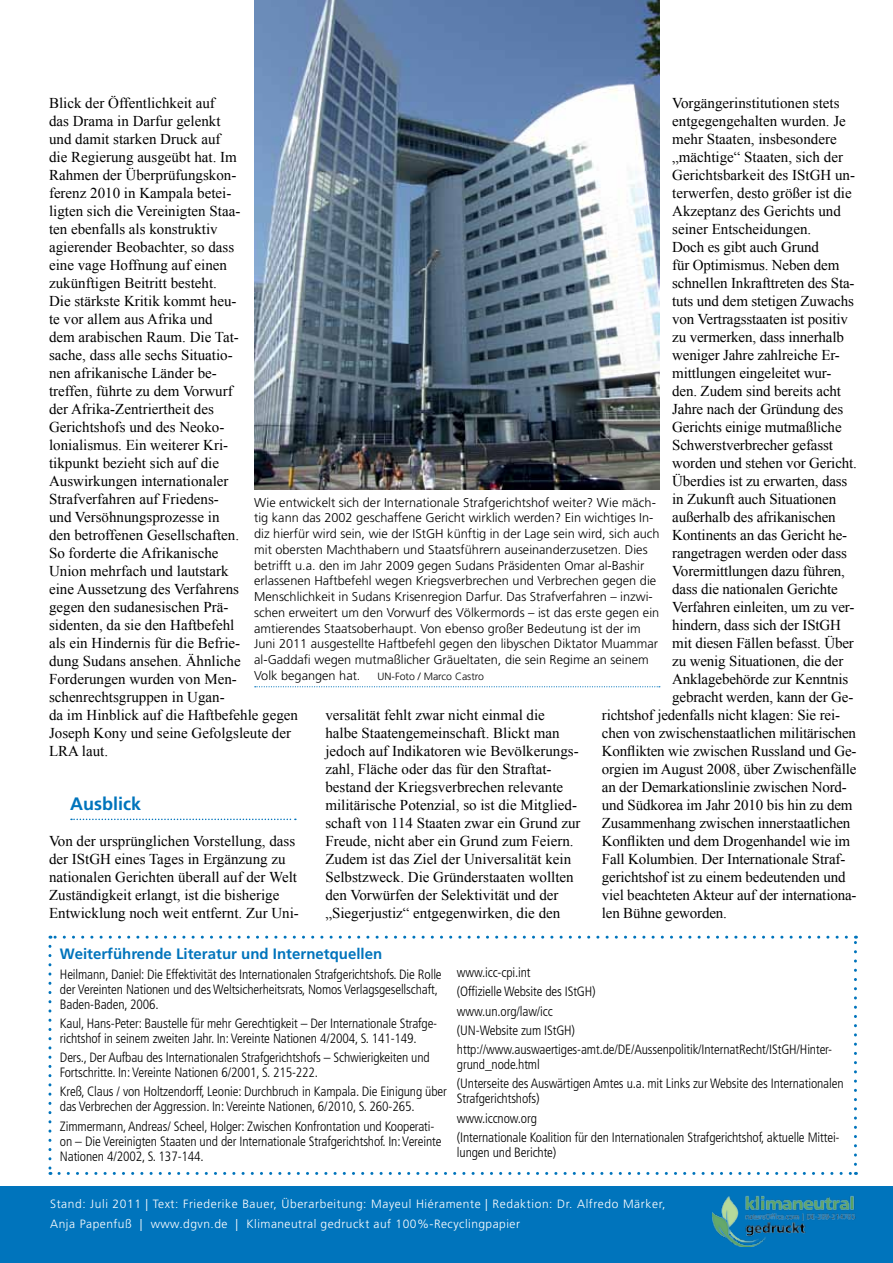
<style>
.page{position:relative;width:893px;height:1263px;background:#fff}
.page>*{position:absolute;margin:0;border:0;box-sizing:border-box;transform-origin:0 0}
.t1{font:700 18px "Frutiger";color:#0074bc}
.t2{font:15px/18px "Times New Roman";color:#000}
.t3{font:700 15px "Frutiger";color:#0074bc}
.t4{font:300 condensed 13.5px/15px "Frutiger LT Std";letter-spacing:-.01em;color:#000}
.t5{font:300 12.75px/15.8px "Frutiger";color:#000}
.t6{font:300 12px/19.5px "Frutiger";letter-spacing:.05em;color:#fff}
.t7{font:300 10.5px "Frutiger";color:#000}
</style>
<div class="page">
<svg style="left:48px;top:946px;width:3px;height:229px"></svg>
<svg style="left:59px;top:1172px;width:797px;height:3px"></svg>
<svg style="left:854px;top:936px;width:3px;height:228px"></svg>
<svg style="left:50px;top:936px;width:796px;height:3px"></svg>
<div style="left:0;top:1186px;width:893px;height:77px;background:#0074bc"></div>
<svg style="left:71px;top:819px;width:225px;height:1px"></svg>
<svg style="left:255px;top:686px;width:405px;height:1px"></svg>
<img style="left:254px;top:0;width:405px;height:490px">
<img style="left:713px;top:1195px;width:143px;height:52px">
<p class="t2" style="left:49px;top:94px;width:251px">Blick der Öffentlichkeit auf<br>das Drama in Darfur gelenkt<br>und damit starken Druck auf<br>die Regierung ausgeübt hat. Im<br>Rahmen der Überprüfungskon-<br>ferenz 2010 in Kampala betei-<br>ligten sich die Vereinigten Staa-<br>ten ebenfalls als konstruktiv<br>agierender Beobachter, so dass<br>eine vage Hoffnung auf einen zukünftigen Beitritt besteht.<br>Die stärkste Kritik kommt heu-<br>te vor allem aus Afrika und<br>dem arabischen Raum. Die Tat-<br>sache, dass alle sechs Situatio-<br>nen afrikanische Länder be-<br>treffen, führte zu dem Vorwurf<br>der Afrika-Zentriertheit des<br>Gerichtshofs und des Neoko&shy;lonialismus. Ein weiterer Kri-<br>tikpunkt bezieht sich auf die<br>Auswirkungen internationaler<br>Strafverfahren auf Friedens-<br>und Versöhnungsprozesse in<br>den betroffenen Gesellschaften.<br>So forderte die Afrikanische<br>Union mehrfach und lautstark<br>eine Aussetzung des Verfahrens<br>gegen den sudanesischen Prä-<br>sidenten, da sie den Haftbefehl<br>als ein Hindernis für die Befrie-<br>dung Sudans ansehen. Ähnliche<br>Forderungen wurden von Men&shy;schenrechtsgruppen in Ugan-<br>da im Hinblick auf die Haftbefehle gegen<br>Joseph Kony und seine Gefolgsleute der<br>LRA laut.</p>
<p class="t2" style="left:672px;top:94px;width:169px">Vorgängerinstitutionen stets</p>
<p class="t2" style="left:672px;top:112px;width:175px">entgegengehalten wurden. Je</p>
<p class="t2" style="left:672px;top:130px;width:166px">mehr Staaten, insbesondere</p>
<p class="t2" style="left:672px;top:148px;width:172px">„mächtige“ Staaten, sich der</p>
<p class="t2" style="left:672px;top:166px;width:184px">Gerichtsbarkeit des IStGH un-</p>
<p class="t2" style="left:672px;top:184px;width:181px">terwerfen, desto größer ist die</p>
<p class="t2" style="left:672px;top:202px;width:170px">Akzeptanz des Gerichts und</p>
<p class="t2" style="left:672px;top:220px;width:141px">seiner Entscheidungen.</p>
<p class="t2" style="left:672px;top:238px;width:148px">Doch es gibt auch Grund</p>
<p class="t2" style="left:672px;top:256px;width:169px">für Optimismus. Neben dem</p>
<p class="t2" style="left:672px;top:274px;width:184px">schnellen Inkrafttreten des Sta-</p>
<p class="t2" style="left:672px;top:292px;width:183px">tuts und dem stetigen Zuwachs</p>
<p class="t2" style="left:672px;top:310px;width:177px">von Vertragsstaaten ist positiv</p>
<p class="t2" style="left:672px;top:328px;width:173px">zu vermerken, dass innerhalb</p>
<p class="t2" style="left:672px;top:346px;width:169px">weniger Jahre zahlreiche Er-</p>
<p class="t2" style="left:672px;top:364px;width:161px">mittlungen eingeleitet wur-</p>
<p class="t2" style="left:672px;top:382px;width:170px">den. Zudem sind bereits acht</p>
<p class="t2" style="left:672px;top:400px;width:173px">Jahre nach der Gründung des</p>
<p class="t2" style="left:672px;top:418px;width:171px">Gerichts einige mutmaßliche</p>
<p class="t2" style="left:672px;top:436px;width:162px">Schwerstverbrecher gefasst</p>
<p class="t2" style="left:672px;top:454px;width:186px">worden und stehen vor Gericht.</p>
<p class="t2" style="left:672px;top:472px;width:177px">Überdies ist zu erwarten, dass</p>
<p class="t2" style="left:672px;top:490px;width:166px">in Zukunft auch Situationen</p>
<p class="t2" style="left:672px;top:508px;width:165px">außerhalb des afrikanischen</p>
<p class="t2" style="left:672px;top:526px;width:176px">Kontinents an das Gericht he-</p>
<p class="t2" style="left:672px;top:544px;width:176px">rangetragen werden oder dass</p>
<p class="t2" style="left:672px;top:562px;width:174px">Vorermittlungen dazu führen,</p>
<p class="t2" style="left:672px;top:580px;width:167px">dass die nationalen Gerichte</p>
<p class="t2" style="left:672px;top:598px;width:184px">Verfahren einleiten, um zu ver-</p>
<p class="t2" style="left:672px;top:616px;width:170px">hindern, dass sich der IStGH</p>
<p class="t2" style="left:672px;top:634px;width:183px">mit diesen Fällen befasst. Über</p>
<p class="t2" style="left:672px;top:652px;width:173px">zu wenig Situationen, die der</p>
<p class="t2" style="left:672px;top:670px;width:178px">Anklagebehörde zur Kenntnis</p>
<p class="t2" style="left:672px;top:688px;width:183px">gebracht werden, kann der Ge-</p>
<p class="t2" style="left:602px;top:706px;width:240px">richtshof jedenfalls nicht klagen: Sie rei-</p>
<p class="t2" style="left:602px;top:724px;width:256px">chen von zwischenstaatlichen militärischen</p>
<p class="t2" style="left:602px;top:742px;width:256px">Konflikten wie zwischen Russland und Ge-</p>
<p class="t2" style="left:602px;top:760px;width:256px">orgien im August 2008, über Zwischenfälle</p>
<p class="t2" style="left:602px;top:778px;width:247px">an der Demarkationslinie zwischen Nord-</p>
<p class="t2" style="left:602px;top:796px;width:252px">und Südkorea im Jahr 2010 bis hin zu dem</p>
<p class="t2" style="left:602px;top:814px;width:250px">Zusammenhang zwischen innerstaatlichen</p>
<p class="t2" style="left:602px;top:832px;width:250px">Konflikten und dem Drogenhandel wie im</p>
<p class="t2" style="left:602px;top:850px;width:245px">Fall Kolumbien. Der Internationale Straf-</p>
<p class="t2" style="left:602px;top:868px;width:245px">gerichtshof ist zu einem bedeutenden und</p>
<p class="t2" style="left:602px;top:886px;width:256px">viel beachteten Akteur auf der internationa-</p>
<p class="t2" style="left:602px;top:904px;width:127px">len Bühne geworden.</p>
<p class="t5" style="left:254px;top:494px;width:407px">Wie entwickelt sich der Internationale Strafgerichtshof weiter? Wie mäch&shy;tig kann das 2002 geschaffene Gericht wirklich werden? Ein wichtiges In&shy;diz hierfür wird sein, wie der IStGH künftig in der Lage sein wird, sich auch mit obersten Machthabern und Staatsführern auseinanderzusetzen. Dies betrifft u.a. den im Jahr 2009 gegen Sudans Präsidenten Omar al-Bashir erlassenen Haftbefehl wegen Kriegsverbrechen und Verbrechen gegen die Menschlichkeit in Sudans Krisenregion Darfur. Das Strafverfahren – inzwi&shy;schen erweitert um den Vorwurf des Völkermords – ist das erste gegen ein amtierendes Staatsoberhaupt. Von ebenso großer Bedeutung ist der im Juni 2011 ausgestellte Haftbefehl gegen den libyschen Diktator Muammar al-Gaddafi wegen mutmaßlicher Gräueltaten, die sein Regime an seinem Volk begangen hat.</p>
<p class="t7" style="left:378px;top:670px;width:108px">UN-Foto / Marco Castro</p>
<p class="t2" style="left:325px;top:706px;width:257px">versalität fehlt zwar nicht einmal die halbe Staatengemeinschaft. Blickt man jedoch auf Indikatoren wie Bevölkerungs&shy;zahl, Fläche oder das für den Straftat&shy;bestand der Kriegsverbrechen relevante militärische Potenzial, so ist die Mitglied&shy;schaft von 114 Staaten zwar ein Grund zur Freude, nicht aber ein Grund zum Feiern.<br>Zudem ist das Ziel der Universalität kein Selbstzweck. Die Gründerstaaten wollten den Vorwürfen der Selektivität und der „Siegerjustiz“ entgegenwirken, die den</p>
<p class="t1" style="left:70px;top:793px;width:72px">Ausblick</p>
<p class="t2" style="left:49px;top:832px;width:251px">Von der ursprünglichen Vorstellung, dass der IStGH eines Tages in Ergänzung zu nationalen Gerichten überall auf der Welt Zuständigkeit erlangt, ist die bisherige Entwicklung noch weit entfernt. Zur Uni-</p>
<p class="t3" style="left:60px;top:945px;width:324px">Weiterführende Literatur und Internetquellen</p>
<p class="t4" style="left:60px;top:967px;width:383px">Heilmann, Daniel: Die Effektivität des Internationalen Strafgerichtshofs. Die Rolle der Vereinten Nationen und des Weltsicherheitsrats, Nomos Verlagsgesellschaft,<br>Baden-Baden, 2006.</p>
<p class="t4" style="left:60px;top:1016px;width:379px">Kaul, Hans-Peter: Baustelle für mehr Gerechtigkeit – Der Internationale Strafge&shy;richtshof in seinem zweiten Jahr. In: Vereinte Nationen 4/2004, S. 141-149.</p>
<p class="t4" style="left:60px;top:1050px;width:371px">Ders., Der Aufbau des Internationalen Strafgerichtshofs – Schwierigkeiten und<br>Fortschritte. In: Vereinte Nationen 6/2001, S. 215-222.</p>
<p class="t4" style="left:60px;top:1084px;width:388px">Kreß, Claus / von Holtzendorff, Leonie: Durchbruch in Kampala. Die Einigung über das Verbrechen der Aggression. In: Vereinte Nationen, 6/2010, S. 260-265.</p>
<p class="t4" style="left:60px;top:1119px;width:383px">Zimmermann, Andreas/ Scheel, Holger: Zwischen Konfrontation und Kooperati&shy;on – Die Vereinigten Staaten und der Internationale Strafgerichtshof. In: Vereinte<br>Nationen 4/2002, S. 137-144.</p>
<p class="t4" style="left:457px;top:963px;width:377px;line-height:19.2px">www.icc-cpi.int<br>(Offizielle Website des IStGH)<br>www.un.org/law/icc<br>(UN-Website zum IStGH) http://www.auswaertiges-amt.de/DE/Aussenpolitik/InternatRecht/IStGH/Hinter-</p>
<p class="t4" style="left:457px;top:1055px;width:388px;line-height:19.2px">grund_node.html<br>(Unterseite des Auswärtigen Amtes u.a. mit Links zur Website des Internationalen</p>
<p class="t4" style="left:457px;top:1089px;width:384px;line-height:19.2px">Strafgerichtshofs)<br>www.iccnow.org<br>(Internationale Koalition für den Internationalen Strafgerichtshof, aktuelle Mittei-</p>
<p class="t4" style="left:457px;top:1145px;width:101px">lungen und Berichte)</p>
<p class="t6" style="left:50px;top:1195px;width:617px">Stand: Juli 2011 | Text: Friederike Bauer, Überarbeitung: Mayeul Hiéramente | Redaktion: Dr. Alfredo Märker,<br>Anja Papenfuß | www.dgvn.de | Klimaneutral gedruckt auf 100%-Recyclingpapier</p>
</div>
